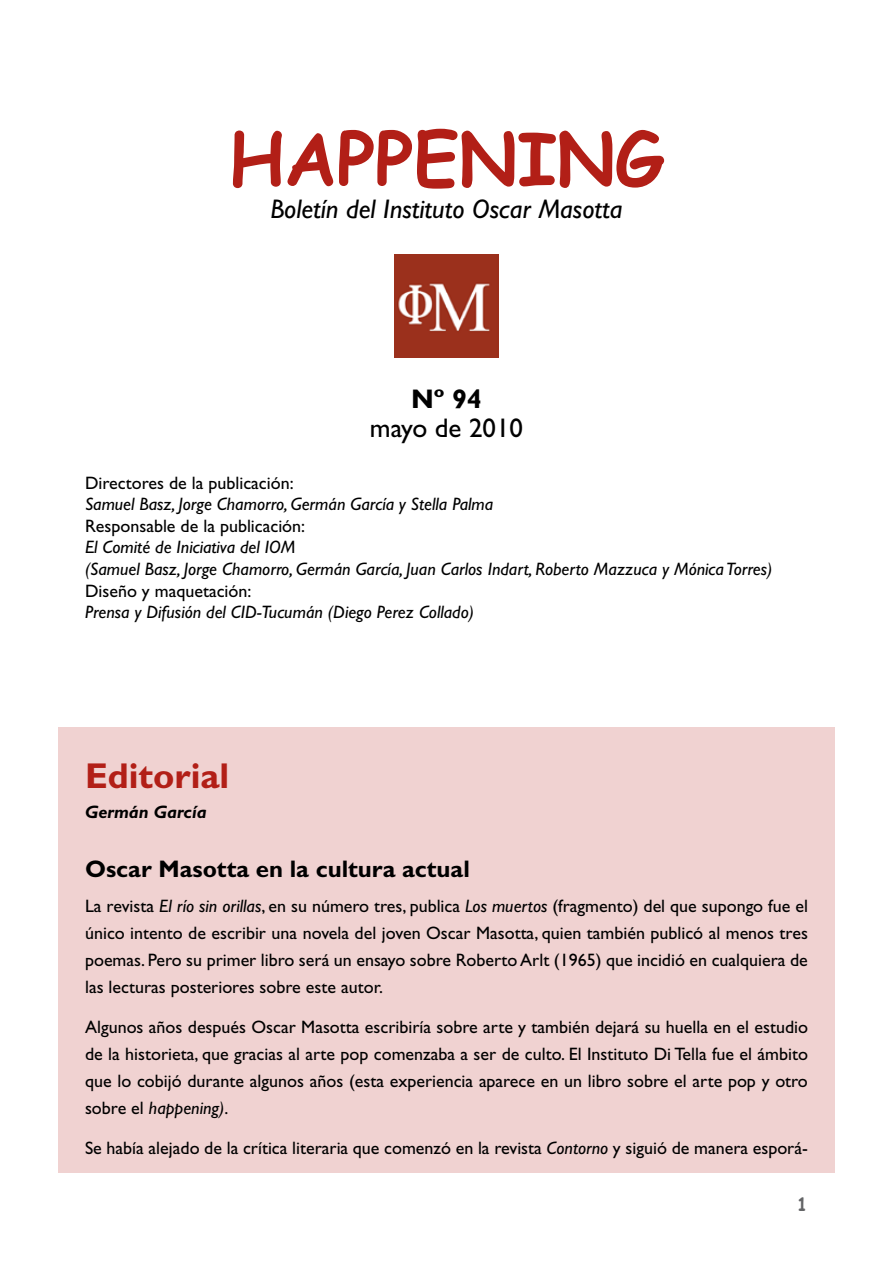
<style>
.page{position:relative;width:893px;height:1263px;background:#fff}
.page>*{position:absolute;margin:0;border:0;box-sizing:border-box;transform-origin:0 0}
.t1{font:700 72px "Comic Sans MS";color:#b21f17}
.t2{font:700 36px "Gill Sans Std";color:#b21f17}
.t3{font:italic 27px "Gill Sans Std";color:#000}
.t4{font:27px "Gill Sans Std";color:#000}
.t5{font:700 27px "Gill Sans Std";color:#000}
.t6{font:700 24px "Gill Sans Std";color:#000}
.t7{font:18px/27px "Gill Sans Std";color:#000;text-align:justify}
.t8{font:italic 18px/21.6px "Gill Sans Std";color:#000}
.t9{font:italic 700 18px "Gill Sans Std";color:#000}
.t10{font:700 18px "Comic Sans MS";color:#646567}
.s1{font-style:italic}
</style>
<div class="page">
<div style="left:58px;top:727px;width:777px;height:445px;background:#f0d2d1"></div>
<img style="left:394px;top:254px;width:105px;height:103px">
<h1 class="t1" style="left:229px;top:106px;width:437px">HAPPENING</h1>
<h3 class="t3" style="left:271px;top:193px;width:353px">Boletín del Instituto Oscar Masotta</h3>
<h3 class="t5" style="left:411px;top:383px;width:72px">Nº 94</h3>
<h3 class="t4" style="left:370px;top:412px;width:155px">mayo de 2010</h3>
<p class="t7" style="left:85px;top:469px;width:210px">Directores de la publicación:</p>
<p class="t8" style="left:85px;top:493px;width:410px">Samuel Basz, Jorge Chamorro, Germán García y Stella Palma</p>
<p class="t7" style="left:85px;top:512px;width:222px">Responsable de la publicación:</p>
<p class="t8" style="left:85px;top:537px;width:689px">El Comité de Iniciativa del IOM<br>(Samuel Basz, Jorge Chamorro, Germán García, Juan Carlos Indart, Roberto Mazzuca y Mónica Torres)</p>
<p class="t7" style="left:85px;top:577px;width:168px">Diseño y maquetación:</p>
<p class="t8" style="left:85px;top:601px;width:390px">Prensa y Difusión del CID-Tucumán (Diego Perez Collado)</p>
<h2 class="t2" style="left:85px;top:754px;width:146px">Editorial</h2>
<p class="t9" style="left:85px;top:801px;width:123px">Germán García</p>
<h3 class="t6" style="left:85px;top:854px;width:386px">Oscar Masotta en la cultura actual</h3>
<p class="t7" style="left:85px;top:893px;width:724px">La revista <span class="s1">El río sin orillas</span>, en su número tres, publica <span class="s1">Los muertos</span> (fragmento) del que supongo fue el único intento de escribir una novela del joven Oscar Masotta, quien también publicó al menos tres poemas. Pero su primer libro será un ensayo sobre Roberto Arlt (1965) que incidió en cualquiera de las lecturas posteriores sobre este autor.</p>
<p class="t7" style="left:85px;top:1013px;width:724px">Algunos años después Oscar Masotta escribiría sobre arte y también dejará su huella en el estudio de la historieta, que gracias al arte pop comenzaba a ser de culto. El Instituto Di Tella fue el ámbito que lo cobijó durante algunos años (esta experiencia aparece en un libro sobre el arte pop y otro sobre el <span class="s1">happening)</span>.</p>
<p class="t7" style="left:85px;top:1134px;width:724px">Se había alejado de la crítica literaria que comenzó en la revista <span class="s1">Contorno</span> y siguió de manera esporá-</p>
<p class="t10" style="left:797px;top:1191px;width:12px">1</p>
</div>
